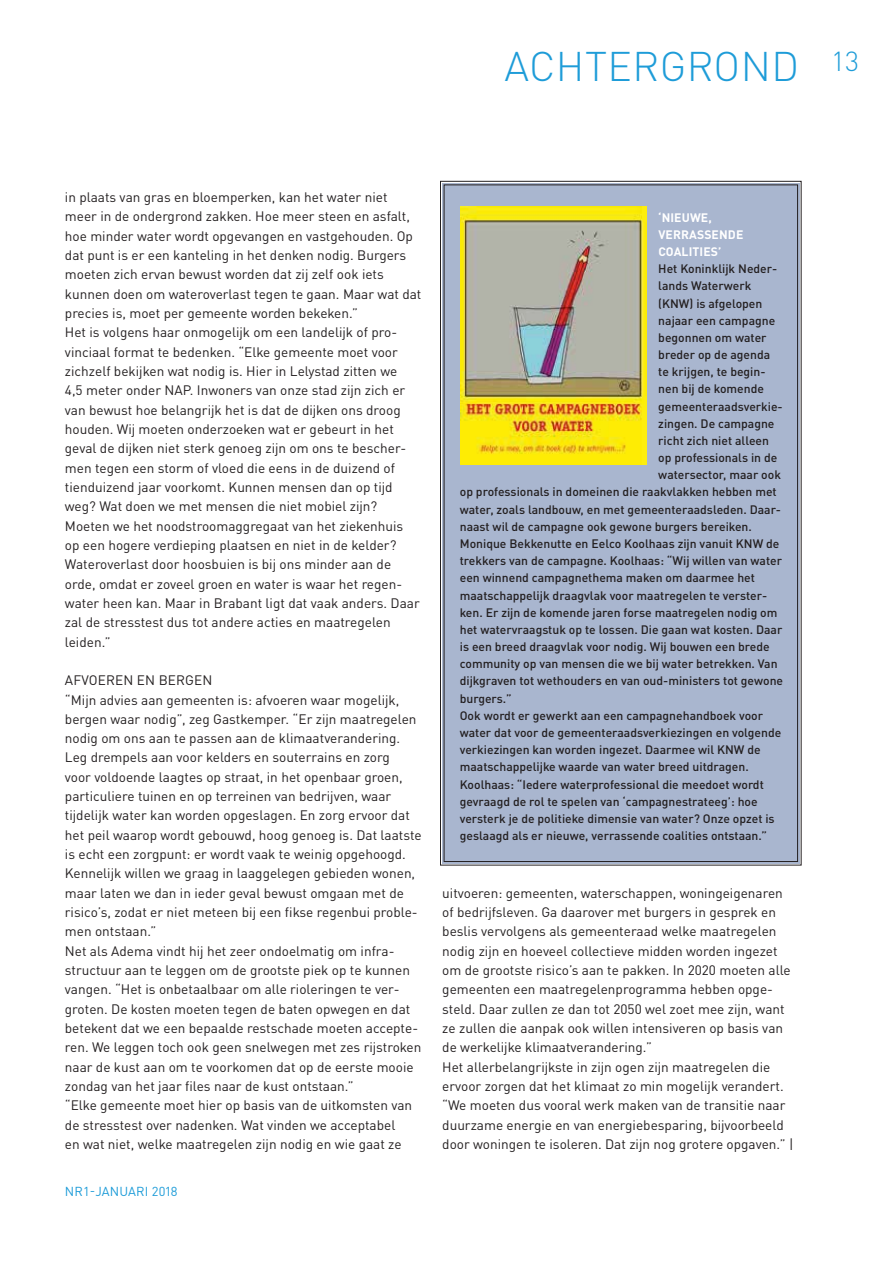
<style>
.page{position:relative;width:893px;height:1263px;background:#fff}
.page>*{position:absolute;margin:0;border:0;box-sizing:border-box;transform-origin:0 0}
.t1{font:300 40.95px "DIN Pro";letter-spacing:.01em;color:#1e9cd8}
.t2{font:13.65px/19.4px "DIN Pro";color:#231f20}
.t3{font:12.9px "DIN Pro";letter-spacing:.01em;color:#1e9cd8}
.t4{font:500 12.15px "DIN Pro";color:#231f20}
.t5{font:700 12.15px/17.2px "DIN Pro";letter-spacing:.01em;color:#fff}
</style>
<div class="page">
<div style="left:440px;top:181px;width:362px;height:685px;background:#a9b6cf"></div>
<img style="left:461px;top:206px;width:185px;height:258px">
<h1 class="t1" style="left:504px;top:43px;width:356px">ACHTERGROND <sup>13</sup></h1>
<p class="t2" style="left:65px;top:189px;width:358px">in plaats van gras en bloemperken, kan het water niet meer in de ondergrond zakken. Hoe meer steen en asfalt, hoe minder water wordt opgevangen en vastgehouden. Op dat punt is er een kanteling in het denken nodig. Burgers moeten zich ervan bewust worden dat zij zelf ook iets kunnen doen om wateroverlast tegen te gaan. Maar wat dat precies is, moet per gemeente worden bekeken.”<br>Het is volgens haar onmogelijk om een landelijk of pro&shy;vinciaal format te bedenken. “Elke gemeente moet voor zichzelf bekijken wat nodig is. Hier in Lelystad zitten we<br>4,5 meter onder NAP. Inwoners van onze stad zijn zich er van bewust hoe belangrijk het is dat de dijken ons droog houden. Wij moeten onderzoeken wat er gebeurt in het geval de dijken niet sterk genoeg zijn om ons te bescher&shy;men tegen een storm of vloed die eens in de duizend of tienduizend jaar voorkomt. Kunnen mensen dan op tijd weg? Wat doen we met mensen die niet mobiel zijn?<br>Moeten we het noodstroomaggregaat van het ziekenhuis<br>op een hogere verdieping plaatsen en niet in de kelder?<br>Wateroverlast door hoosbuien is bij ons minder aan de orde, omdat er zoveel groen en water is waar het regen&shy;water heen kan. Maar in Brabant ligt dat vaak anders. Daar zal de stresstest dus tot andere acties en maatregelen leiden.”</p>
<p class="t2" style="left:65px;top:672px;width:358px">AFVOEREN EN BERGEN<br>“Mijn advies aan gemeenten is: afvoeren waar mogelijk, bergen waar nodig”, zeg Gastkemper. “Er zijn maatregelen nodig om ons aan te passen aan de klimaatverandering.<br>Leg drempels aan voor kelders en souterrains en zorg<br>voor voldoende laagtes op straat, in het openbaar groen, particuliere tuinen en op terreinen van bedrijven, waar tijdelijk water kan worden opgeslagen. En zorg ervoor dat het peil waarop wordt gebouwd, hoog genoeg is. Dat laatste is echt een zorgpunt: er wordt vaak te weinig opgehoogd.<br>Kennelijk willen we graag in laaggelegen gebieden wonen, maar laten we dan in ieder geval bewust omgaan met de risico’s, zodat er niet meteen bij een fikse regenbui proble&shy;men ontstaan.”<br>Net als Adema vindt hij het zeer ondoelmatig om infra&shy;structuur aan te leggen om de grootste piek op te kunnen vangen. “Het is onbetaalbaar om alle rioleringen te ver&shy;groten. De kosten moeten tegen de baten opwegen en dat betekent dat we een bepaalde restschade moeten accepte&shy;ren. We leggen toch ook geen snelwegen met zes rijstroken naar de kust aan om te voorkomen dat op de eerste mooie zondag van het jaar files naar de kust ontstaan.”<br>“Elke gemeente moet hier op basis van de uitkomsten van de stresstest over nadenken. Wat vinden we acceptabel<br>en wat niet, welke maatregelen zijn nodig en wie gaat ze</p>
<p class="t3" style="left:65px;top:1187px;width:114px">NR1-JANUARI 2018</p>
<p class="t5" style="left:658px;top:210px;width:87px">‘NIEUWE,<br>VERRASSENDE<br>COALITIES’</p>
<p class="t4" style="left:658px;top:264px;width:120px">Het Koninklijk Neder-</p>
<p class="t4" style="left:658px;top:282px;width:95px">lands Waterwerk</p>
<p class="t4" style="left:658px;top:299px;width:106px">(KNW) is afgelopen</p>
<p class="t4" style="left:658px;top:316px;width:118px">najaar een campagne</p>
<p class="t4" style="left:658px;top:333px;width:110px">begonnen om water</p>
<p class="t4" style="left:658px;top:350px;width:113px">breder op de agenda</p>
<p class="t4" style="left:658px;top:368px;width:109px">te krijgen, te begin-</p>
<p class="t4" style="left:658px;top:385px;width:107px">nen bij de komende</p>
<p class="t4" style="left:658px;top:402px;width:126px">gemeenteraadsverkie-</p>
<p class="t4" style="left:658px;top:419px;width:118px">zingen. De campagne</p>
<p class="t4" style="left:658px;top:436px;width:112px">richt zich niet alleen</p>
<p class="t4" style="left:658px;top:453px;width:121px">op professionals in de</p>
<p class="t4" style="left:658px;top:471px;width:124px">watersector, maar ook</p>
<p class="t4" style="left:460px;top:488px;width:318px">op professionals in domeinen die raakvlakken hebben met</p>
<p class="t4" style="left:460px;top:505px;width:323px">water, zoals landbouw, en met gemeenteraadsleden. Daar-</p>
<p class="t4" style="left:460px;top:522px;width:294px">naast wil de campagne ook gewone burgers bereiken.</p>
<p class="t4" style="left:460px;top:539px;width:321px">Monique Bekkenutte en Eelco Koolhaas zijn vanuit KNW de</p>
<p class="t4" style="left:460px;top:557px;width:324px">trekkers van de campagne. Koolhaas: “Wij willen van water</p>
<p class="t4" style="left:460px;top:574px;width:297px">een winnend campagnethema maken om daarmee het</p>
<p class="t4" style="left:460px;top:591px;width:309px">maatschappelijk draagvlak voor maatregelen te verster-</p>
<p class="t4" style="left:460px;top:608px;width:319px">ken. Er zijn de komende jaren forse maatregelen nodig om</p>
<p class="t4" style="left:460px;top:625px;width:324px">het watervraagstuk op te lossen. Die gaan wat kosten. Daar</p>
<p class="t4" style="left:460px;top:642px;width:311px">is een breed draagvlak voor nodig. Wij bouwen een brede</p>
<p class="t4" style="left:460px;top:660px;width:319px">community op van mensen die we bij water betrekken. Van</p>
<p class="t4" style="left:460px;top:677px;width:325px">dijkgraven tot wethouders en van oud-ministers tot gewone</p>
<p class="t4" style="left:460px;top:694px;width:53px">burgers.”</p>
<p class="t4" style="left:460px;top:711px;width:305px">Ook wordt er gewerkt aan een campagnehandboek voor</p>
<p class="t4" style="left:460px;top:728px;width:323px">water dat voor de gemeenteraadsverkiezingen en volgende</p>
<p class="t4" style="left:460px;top:745px;width:302px">verkiezingen kan worden ingezet. Daarmee wil KNW de</p>
<p class="t4" style="left:460px;top:763px;width:290px">maatschappelijke waarde van water breed uitdragen.</p>
<p class="t4" style="left:460px;top:780px;width:306px">Koolhaas: “Iedere waterprofessional die meedoet wordt</p>
<p class="t4" style="left:460px;top:797px;width:299px">gevraagd de rol te spelen van ‘campagnestrateeg’: hoe</p>
<p class="t4" style="left:460px;top:814px;width:316px">versterk je de politieke dimensie van water? Onze opzet is</p>
<p class="t4" style="left:460px;top:831px;width:309px">geslaagd als er nieuwe, verrassende coalities ontstaan.”</p>
<p class="t2" style="left:442px;top:885px;width:353px">uitvoeren: gemeenten, waterschappen, woningeigenaren of bedrijfsleven. Ga daarover met burgers in gesprek en beslis vervolgens als gemeenteraad welke maatregelen nodig zijn en hoeveel collectieve midden worden ingezet om de grootste risico’s aan te pakken. In 2020 moeten alle gemeenten een maatregelenprogramma hebben opge&shy;steld. Daar zullen ze dan tot 2050 wel zoet mee zijn, want ze zullen die aanpak ook willen intensiveren op basis van de werkelijke klimaatverandering.”<br>Het allerbelangrijkste in zijn ogen zijn maatregelen die ervoor zorgen dat het klimaat zo min mogelijk verandert. “We moeten dus vooral werk maken van de transitie naar duurzame energie en van energiebesparing, bijvoorbeeld door woningen te isoleren. Dat zijn nog grotere opgaven.” |</p>
</div>
